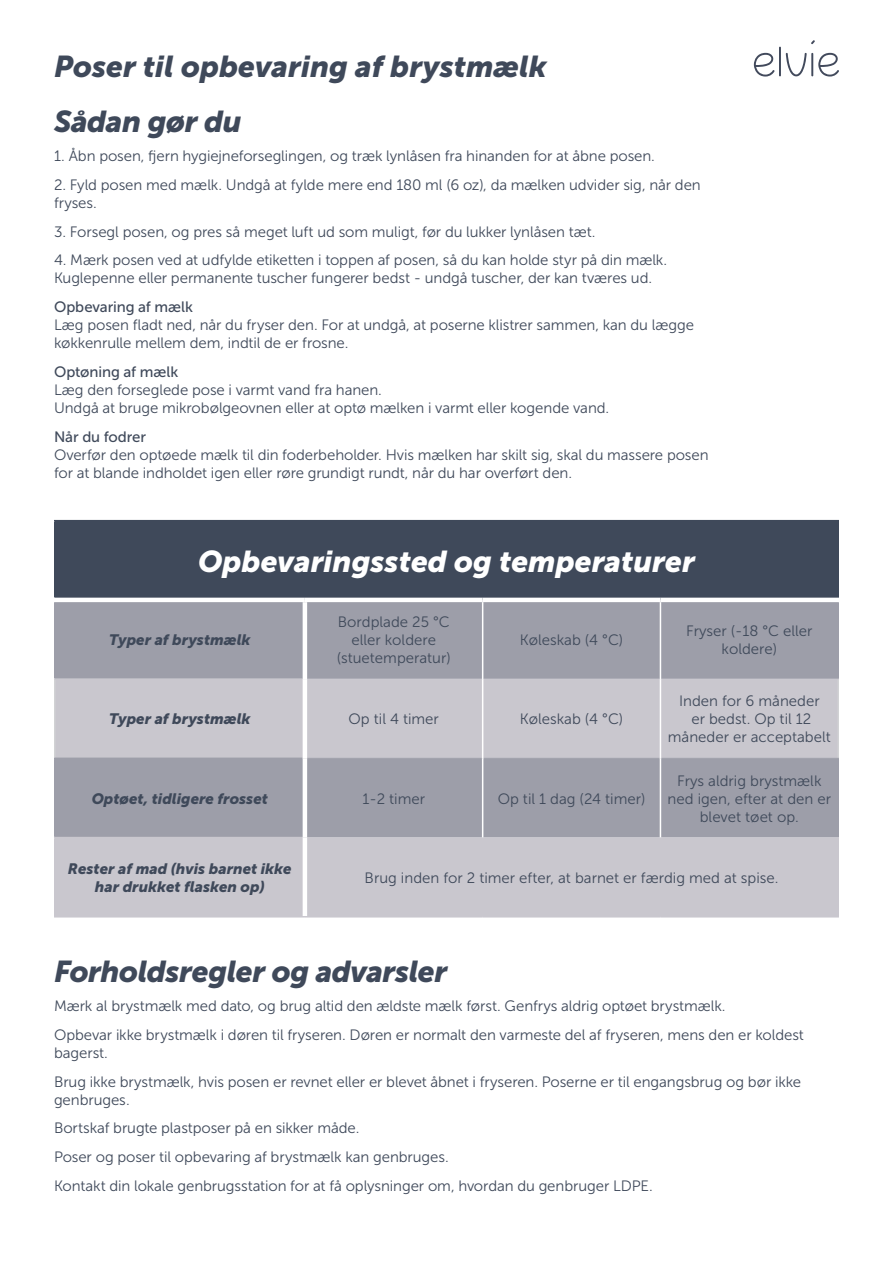
<style>
.page{position:relative;width:893px;height:1263px;background:#fff}
.page>*{position:absolute;margin:0;border:0;box-sizing:border-box;transform-origin:0 0}
.t1{font:italic 30px "Museo Sans 900";letter-spacing:-.01em;color:#3f495a}
.t2{font:italic 30px "Museo Sans 900";color:#fff}
.t3{font:15px/18px "Museo Sans 300";letter-spacing:-.005em;color:#3f495a}
.t4{font:italic 15px/18px "Museo Sans 900";color:#3f495a;text-align:center}
.s1{font-family:"Museo Sans 500"}
</style>
<div class="page">
<svg style="left:811px;top:40px;width:4px;height:4px"></svg>
<hr style="left:811px;top:53px;width:2px;height:23px;background:#424a5c">
<svg style="left:786px;top:53px;width:21px;height:23px"></svg>
<hr style="left:779px;top:47px;width:2px;height:29px;background:#424a5c">
<svg style="left:754px;top:53px;width:20px;height:24px"></svg>
<svg style="left:818px;top:53px;width:21px;height:24px"></svg>
<div style="left:55px;top:521px;width:783px;height:79px;background:#3f495a"></div>
<div style="left:56px;top:602px;width:781px;height:77px;background:#9d9ea9"></div>
<svg style="left:56px;top:680px;width:781px;height:236px;background:#bab9c1"></svg>
<hr style="left:54px;top:520px;width:251px;height:1px;background:#3f495a">
<hr style="left:54px;top:521px;width:2px;height:77px;background:#3f495a">
<hr style="left:305px;top:520px;width:178px;height:1px;background:#3f495a">
<hr style="left:483px;top:520px;width:177px;height:1px;background:#3f495a">
<hr style="left:660px;top:520px;width:179px;height:1px;background:#3f495a">
<hr style="left:837px;top:521px;width:2px;height:77px;background:#3f495a">
<hr style="left:54px;top:602px;width:2px;height:76px;background:#9d9ea9">
<hr style="left:837px;top:602px;width:2px;height:77px;background:#9d9ea9">
<hr style="left:54px;top:678px;width:249px;height:2px;background:#c9c7ce">
<hr style="left:54px;top:680px;width:2px;height:77px;background:#d1d2d4">
<hr style="left:837px;top:679px;width:2px;height:79px;background:#d1d2d4">
<hr style="left:307px;top:679px;width:175px;height:1px;background:#c9c7ce">
<hr style="left:483px;top:679px;width:177px;height:1px;background:#c9c7ce">
<hr style="left:661px;top:679px;width:178px;height:1px;background:#c9c7ce">
<hr style="left:54px;top:757px;width:249px;height:2px;background:#9d9ea9">
<hr style="left:54px;top:759px;width:2px;height:78px;background:#9d9ea9">
<hr style="left:837px;top:758px;width:2px;height:79px;background:#9d9ea9">
<hr style="left:307px;top:758px;width:175px;height:1px;background:#9d9ea9">
<hr style="left:483px;top:758px;width:177px;height:1px;background:#9d9ea9">
<hr style="left:661px;top:758px;width:178px;height:1px;background:#9d9ea9">
<hr style="left:54px;top:837px;width:249px;height:1px;background:#c9c7ce">
<hr style="left:54px;top:838px;width:2px;height:78px;background:#c9c7ce">
<hr style="left:837px;top:838px;width:2px;height:78px;background:#c9c7ce">
<hr style="left:54px;top:916px;width:251px;height:1px;background:#c9c7ce">
<hr style="left:305px;top:916px;width:178px;height:1px;background:#c9c7ce">
<hr style="left:483px;top:916px;width:177px;height:1px;background:#c9c7ce">
<hr style="left:660px;top:916px;width:179px;height:1px;background:#c9c7ce">
<hr style="left:307px;top:837px;width:176px;height:1px;background:#c9c7ce">
<hr style="left:483px;top:837px;width:177px;height:1px;background:#c9c7ce">
<hr style="left:660px;top:837px;width:179px;height:1px;background:#c9c7ce">
<hr style="left:482px;top:602px;width:1px;height:77px;background:#fff">
<hr style="left:660px;top:602px;width:1px;height:77px;background:#fff">
<hr style="left:482px;top:679px;width:1px;height:79px;background:#fff">
<hr style="left:660px;top:679px;width:1px;height:79px;background:#fff">
<hr style="left:482px;top:758px;width:1px;height:79px;background:#fff">
<hr style="left:660px;top:758px;width:1px;height:79px;background:#fff">
<hr style="left:303px;top:602px;width:4px;height:77px;background:#fff">
<hr style="left:303px;top:679px;width:4px;height:79px;background:#fff">
<hr style="left:303px;top:758px;width:4px;height:79px;background:#fff">
<hr style="left:303px;top:837px;width:4px;height:79px;background:#fff">
<hr style="left:54px;top:598px;width:251px;height:4px;background:#fff">
<hr style="left:305px;top:598px;width:178px;height:4px;background:#fff">
<hr style="left:483px;top:598px;width:177px;height:4px;background:#fff">
<hr style="left:660px;top:598px;width:179px;height:4px;background:#fff">
<p class="t1" style="left:54px;top:49px;width:494px">Poser til opbevaring af brystmælk</p>
<p class="t1" style="left:54px;top:105px;width:189px">Sådan gør du</p>
<p class="t3" style="left:54px;top:147px;width:602px">1. Åbn posen, fjern hygiejneforseglingen, og træk lynlåsen fra hinanden for at åbne posen.</p>
<p class="t3" style="left:54px;top:176px;width:648px">2. Fyld posen med mælk. Undgå at fylde mere end 180 ml (6 oz), da mælken udvider sig, når den fryses.</p>
<p class="t3" style="left:54px;top:222px;width:543px">3. Forsegl posen, og pres så meget luft ud som muligt, før du lukker lynlåsen tæt.</p>
<p class="t3" style="left:54px;top:251px;width:615px">4. Mærk posen ved at udfylde etiketten i toppen af posen, så du kan holde styr på din mælk.<br>Kuglepenne eller permanente tuscher fungerer bedst - undgå tuscher, der kan tværes ud.</p>
<p class="t3" style="left:54px;top:298px;width:642px"><span class="s1">Opbevaring af mælk<br></span>Læg posen fladt ned, når du fryser den. For at undgå, at poserne klistrer sammen, kan du lægge køkkenrulle mellem dem, indtil de er frosne.</p>
<p class="t3" style="left:54px;top:363px;width:557px"><span class="s1">Optøning af mælk<br></span>Læg den forseglede pose i varmt vand fra hanen.<br>Undgå at bruge mikrobølgeovnen eller at optø mælken i varmt eller kogende vand.</p>
<p class="t3" style="left:54px;top:428px;width:656px"><span class="s1">Når du fodrer<br></span>Overfør den optøede mælk til din foderbeholder. Hvis mælken har skilt sig, skal du massere posen for at blande indholdet igen eller røre grundigt rundt, når du har overført den.</p>
<p class="t2" style="left:198px;top:544px;width:498px">Opbevaringssted og temperaturer</p>
<p class="t4" style="left:109px;top:631px;width:143px">Typer af brystmælk</p>
<p class="t3" style="left:337px;top:613px;width:115px;text-align:center">Bordplade 25 °C eller koldere (stuetemperatur)</p>
<p class="t3" style="left:520px;top:631px;width:105px">Køleskab (4 °C)</p>
<p class="t3" style="left:686px;top:622px;width:128px;text-align:center">Fryser (-18 °C eller koldere)</p>
<p class="t4" style="left:109px;top:710px;width:143px">Typer af brystmælk</p>
<p class="t3" style="left:349px;top:710px;width:92px">Op til 4 timer</p>
<p class="t3" style="left:520px;top:710px;width:105px">Køleskab (4 °C)</p>
<p class="t4" style="left:92px;top:789px;width:178px">Optøet, tidligere frosset</p>
<p class="t3" style="left:362px;top:789px;width:64px">1-2 timer</p>
<p class="t3" style="left:498px;top:789px;width:149px">Op til 1 dag (24 timer)</p>
<p class="t3" style="left:668px;top:692px;width:164px;text-align:center">Inden for 6 måneder<br>er bedst. Op til 12 måneder er acceptabelt</p>
<p class="t3" style="left:668px;top:771px;width:165px;text-align:center">Frys aldrig brystmælk ned igen, efter at den er blevet tøet op.</p>
<p class="t4" style="left:68px;top:859px;width:225px">Rester af mad (hvis barnet ikke har drukket flasken op)</p>
<p class="t3" style="left:365px;top:869px;width:415px">Brug inden for 2 timer efter, at barnet er færdig med at spise.</p>
<p class="t1" style="left:54px;top:954px;width:395px">Forholdsregler og advarsler</p>
<p class="t3" style="left:54px;top:997px;width:673px">Mærk al brystmælk med dato, og brug altid den ældste mælk først. Genfrys aldrig optøet brystmælk.</p>
<p class="t3" style="left:54px;top:1026px;width:751px">Opbevar ikke brystmælk i døren til fryseren. Døren er normalt den varmeste del af fryseren, mens den er koldest bagerst.</p>
<p class="t3" style="left:54px;top:1072px;width:749px">Brug ikke brystmælk, hvis posen er revnet eller er blevet åbnet i fryseren. Poserne er til engangsbrug og bør ikke genbruges.</p>
<p class="t3" style="left:54px;top:1119px;width:307px">Bortskaf brugte plastposer på en sikker måde.</p>
<p class="t3" style="left:54px;top:1148px;width:396px">Poser og poser til opbevaring af brystmælk kan genbruges.</p>
<p class="t3" style="left:54px;top:1177px;width:600px">Kontakt din lokale genbrugsstation for at få oplysninger om, hvordan du genbruger LDPE.</p>
</div>
